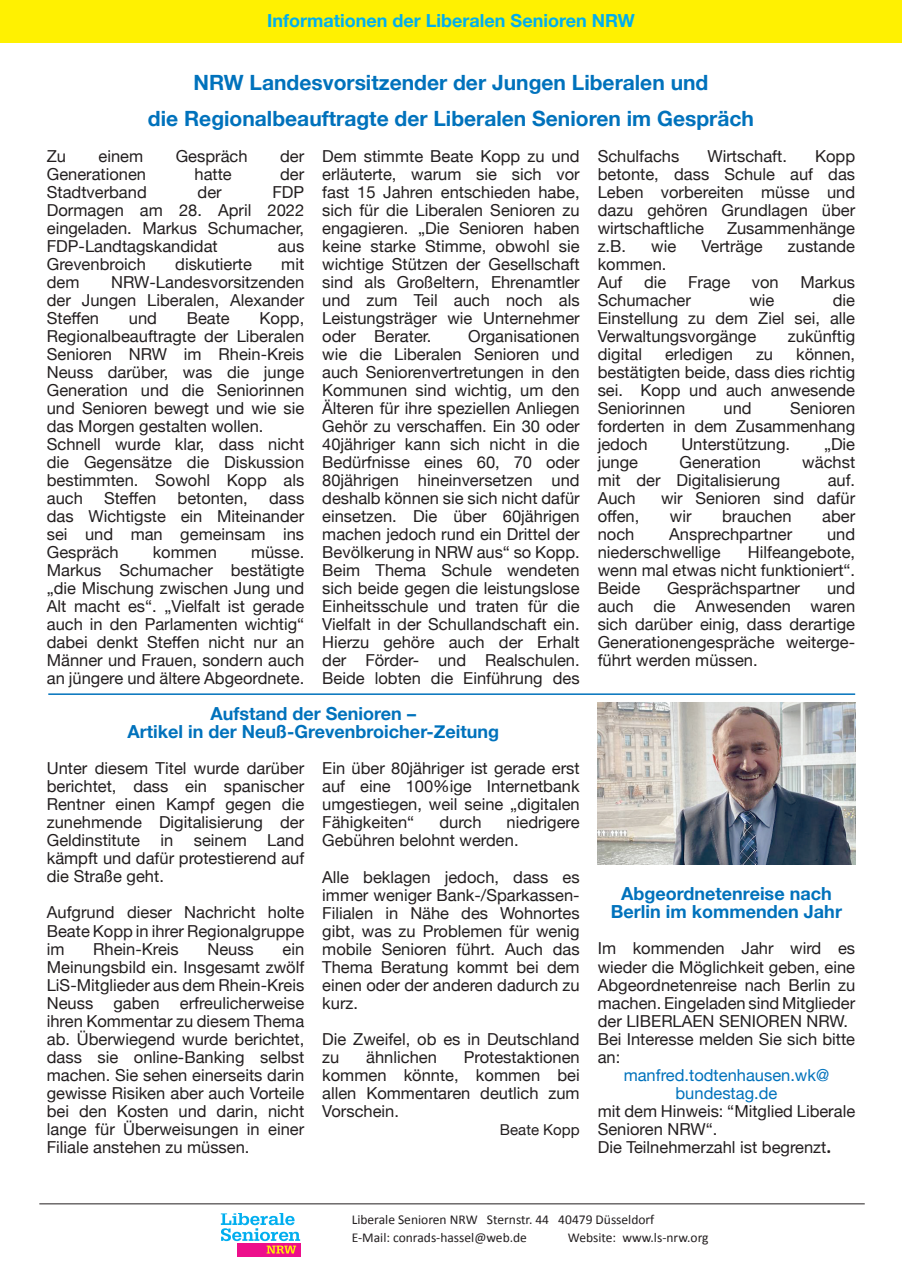
<style>
.page{position:relative;width:902px;height:1272px;background:#fff}
.page>*{position:absolute;margin:0;border:0;box-sizing:border-box;transform-origin:0 0}
.t1{font:700 21px/36px "Helvetica Neue";color:#0072bc;text-align:center}
.t2{font:700 18px/18px "Helvetica Neue";color:#0072bc;text-align:center}
.t3{font:700 18px "Helvetica Neue";color:#00aeef}
.t4{font:16.5px/18px "Helvetica Neue";color:#231f20;text-align:justify}
.t5{font:16.5px/18px "Helvetica Neue";color:#0072bc;text-align:center}
.t6{font:15px "Helvetica Neue";color:#231f20}
.t7{font:13.5px/18px "Calibri";color:#231f20}
.s1{font-family:"Calibri";font-weight:700;font-size:18px}
</style>
<div class="page">
<div style="left:0;top:0;width:901px;height:43px;background:#fff101"></div>
<hr style="left:39px;top:1203px;width:825px;height:1px;background:#231f20">
<svg style="left:237px;top:1253px;width:63px;height:3px"></svg>
<svg style="left:221px;top:1213px;width:79px;height:40px"></svg>
<hr style="left:48px;top:693px;width:807px;height:2px;background:#0072bc">
<img style="left:597px;top:702px;width:258px;height:162px">
<p class="t3" style="left:267px;top:6px;width:369px">Informationen der Liberalen Senioren NRW</p>
<p class="t1" style="left:148px;top:65px;width:607px">NRW Landesvorsitzender der Jungen Liberalen und<br>die Regionalbeauftragte der Liberalen Senioren im Gespräch</p>
<p class="t4" style="left:47px;top:148px;width:21px">Zu</p>
<p class="t4" style="left:99px;top:148px;width:46px">einem</p>
<p class="t4" style="left:176px;top:148px;width:73px">Gespräch</p>
<p class="t4" style="left:280px;top:148px;width:26px">der</p>
<p class="t4" style="left:47px;top:166px;width:101px">Generationen</p>
<p class="t4" style="left:194px;top:166px;width:39px">hatte</p>
<p class="t4" style="left:280px;top:166px;width:26px">der</p>
<p class="t4" style="left:47px;top:184px;width:101px">Stadtverband</p>
<p class="t4" style="left:197px;top:184px;width:26px">der</p>
<p class="t4" style="left:47px;top:184px;width:259px;text-indent:226px">FDP Dormagen am 28. April 2022 eingeladen. Markus Schumacher, FDP-Landtagskandidat</p>
<p class="t4" style="left:278px;top:238px;width:28px">aus</p>
<p class="t4" style="left:47px;top:256px;width:101px">Grevenbroich</p>
<p class="t4" style="left:175px;top:256px;width:78px">diskutierte</p>
<p class="t4" style="left:281px;top:256px;width:24px">mit</p>
<p class="t4" style="left:47px;top:274px;width:34px">dem</p>
<p class="t4" style="left:47px;top:274px;width:259px;text-indent:64px">NRW-Landesvorsitzenden der Jungen Liberalen, Alexander Steffen</p>
<p class="t4" style="left:47px;top:310px;width:259px;text-align:left;text-indent:213px">Kopp,<br>Regionalbeauftragte der Liberalen<br>Senioren NRW im Rhein-Kreis<br>Neuss darüber, was die junge<br>Generation und die Seniorinnen und Senioren bewegt und wie sie das Morgen gestalten wollen.<br>Schnell wurde klar, dass nicht die Gegensätze die Diskussion bestimmten. Sowohl Kopp als auch</p>
<p class="t4" style="left:129px;top:310px;width:30px">und</p>
<p class="t4" style="left:187px;top:310px;width:45px">Beate</p>
<p class="t4" style="left:104px;top:490px;width:54px">Steffen</p>
<p class="t4" style="left:177px;top:490px;width:72px">betonten,</p>
<p class="t4" style="left:47px;top:490px;width:259px;text-indent:222px">dass das Wichtigste ein Miteinander sei und man gemeinsam ins Gespräch</p>
<p class="t4" style="left:153px;top:544px;width:66px">kommen</p>
<p class="t4" style="left:47px;top:544px;width:259px;text-indent:204px">müsse.<br>Markus Schumacher bestätigte „die Mischung zwischen Jung und Alt macht es“. „Vielfalt ist gerade auch in den Parlamenten wichtig“ dabei denkt Steffen nicht nur an Männer und Frauen, sondern auch an jüngere und ältere Abgeordnete.</p>
<p class="t4" style="left:322px;top:148px;width:259px">Dem stimmte Beate Kopp zu und erläuterte, warum sie sich vor fast 15 Jahren entschieden habe, sich für die Liberalen Senioren zu engagieren. „Die Senioren haben keine starke Stimme, obwohl sie wichtige Stützen der Gesellschaft sind als Großeltern, Ehrenamtler und zum Teil auch noch als Leistungsträger wie Unternehmer oder Berater.</p>
<p class="t4" style="left:322px;top:328px;width:259px;text-indent:146px">Organisationen wie die Liberalen Senioren und auch Seniorenvertretungen in den Kommunen sind wichtig, um den Älteren für ihre speziellen Anliegen Gehör zu verschaffen. Ein 30 oder 40jähriger kann sich nicht in die Bedürfnisse eines 60, 70 oder 80jährigen hineinversetzen und deshalb können sie sich nicht dafür einsetzen. Die über 60jährigen machen jedoch rund ein Drittel der Bevölkerung in NRW aus“ so Kopp.<br>Beim Thema Schule wendeten sich beide gegen die leistungslose Einheitsschule und traten für die Vielfalt in der Schullandschaft ein.<br>Hierzu gehöre auch der Erhalt der Förder- und Realschulen.<br>Beide lobten die Einführung des</p>
<p class="t2" style="left:127px;top:705px;width:373px">Aufstand der Senioren –<br>Artikel in der Neuß-Grevenbroicher-Zeitung</p>
<p class="t4" style="left:47px;top:760px;width:259px">Unter diesem Titel wurde darüber berichtet, dass ein spanischer Rentner einen Kampf gegen die zunehmende Digitalisierung der Geldinstitute in seinem Land kämpft und dafür protestierend auf die Straße geht.</p>
<p class="t4" style="left:47px;top:904px;width:259px">Aufgrund dieser Nachricht holte Beate Kopp in ihrer Regionalgruppe im</p>
<p class="t4" style="left:47px;top:940px;width:259px;text-indent:236px">ein Meinungsbild ein. Insgesamt zwölf LiS-Mitglieder aus dem Rhein-Kreis Neuss gaben erfreulicherweise ihren Kommentar zu diesem Thema ab. Überwiegend wurde berichtet, dass sie online-Banking selbst machen. Sie sehen einerseits darin gewisse Risiken aber auch Vorteile bei den Kosten und darin, nicht lange für Überweisungen in einer Filiale anstehen zu müssen.</p>
<p class="t4" style="left:93px;top:940px;width:87px">Rhein-Kreis</p>
<p class="t4" style="left:207px;top:940px;width:48px">Neuss</p>
<p class="t4" style="left:322px;top:760px;width:259px">Ein über 80jähriger ist gerade erst auf eine 100%ige Internetbank umgestiegen, weil seine „digitalen Fähigkeiten“</p>
<p class="t4" style="left:322px;top:814px;width:259px;text-indent:184px">niedrigere<br>Gebühren belohnt werden.</p>
<p class="t4" style="left:322px;top:868px;width:259px">Alle beklagen jedoch, dass es immer weniger Bank-/Sparkassen-Filialen in Nähe des Wohnortes gibt, was zu Problemen für wenig mobile Senioren führt. Auch das Thema Beratung kommt bei dem einen oder der anderen dadurch zu kurz.</p>
<p class="t4" style="left:322px;top:1030px;width:259px">Die Zweifel, ob es in Deutschland zu</p>
<p class="t4" style="left:439px;top:814px;width:44px">durch</p>
<p class="t4" style="left:322px;top:1048px;width:259px;text-indent:141px">Protestaktionen kommen könnte, kommen bei allen Kommentaren deutlich zum Vorschein.</p>
<p class="t6" style="left:500px;top:1118px;width:81px">Beate Kopp</p>
<p class="t4" style="left:366px;top:1048px;width:72px">ähnlichen</p>
<p class="t4" style="left:597px;top:148px;width:83px">Schulfachs</p>
<p class="t4" style="left:707px;top:148px;width:81px">Wirtschaft.</p>
<p class="t4" style="left:597px;top:148px;width:259px;text-indent:217px">Kopp betonte, dass Schule auf das Leben vorbereiten müsse und dazu gehören Grundlagen über wirtschaftliche</p>
<p class="t4" style="left:727px;top:220px;width:130px">Zusammenhänge</p>
<p class="t4" style="left:597px;top:238px;width:30px">z.B.</p>
<p class="t4" style="left:651px;top:238px;width:27px">wie</p>
<p class="t4" style="left:701px;top:238px;width:63px">Verträge</p>
<p class="t4" style="left:787px;top:238px;width:69px">zustande</p>
<p class="t4" style="left:597px;top:256px;width:70px">kommen.<br>Auf</p>
<p class="t4" style="left:644px;top:274px;width:24px">die</p>
<p class="t4" style="left:688px;top:274px;width:44px">Frage</p>
<p class="t4" style="left:751px;top:274px;width:28px">von</p>
<p class="t4" style="left:800px;top:274px;width:56px">Markus</p>
<p class="t4" style="left:597px;top:292px;width:95px">Schumacher</p>
<p class="t4" style="left:749px;top:292px;width:27px">wie</p>
<p class="t4" style="left:597px;top:292px;width:259px;text-indent:235px">die Einstellung zu dem Ziel sei, alle Verwaltungsvorgänge</p>
<p class="t4" style="left:787px;top:328px;width:69px">zukünftig</p>
<p class="t4" style="left:597px;top:346px;width:259px;text-indent:198px">können, bestätigten beide, dass dies richtig sei. Kopp und auch anwesende Seniorinnen</p>
<p class="t4" style="left:597px;top:346px;width:46px">digital</p>
<p class="t4" style="left:665px;top:346px;width:69px">erledigen</p>
<p class="t4" style="left:756px;top:346px;width:19px">zu</p>
<p class="t4" style="left:597px;top:400px;width:259px;text-indent:192px">Senioren forderten in dem Zusammenhang jedoch</p>
<p class="t4" style="left:723px;top:400px;width:30px">und</p>
<p class="t4" style="left:681px;top:436px;width:110px">Unterstützung.</p>
<p class="t4" style="left:823px;top:436px;width:33px">„Die</p>
<p class="t4" style="left:597px;top:454px;width:42px">junge</p>
<p class="t4" style="left:679px;top:454px;width:83px">Generation</p>
<p class="t4" style="left:802px;top:454px;width:54px">wächst</p>
<p class="t4" style="left:597px;top:472px;width:184px">mit der Digitalisierung</p>
<p class="t4" style="left:827px;top:472px;width:29px">auf.</p>
<p class="t4" style="left:597px;top:490px;width:39px">Auch</p>
<p class="t4" style="left:661px;top:490px;width:195px">wir Senioren sind dafür</p>
<p class="t4" style="left:597px;top:508px;width:43px">offen,</p>
<p class="t4" style="left:670px;top:508px;width:23px">wir</p>
<p class="t4" style="left:722px;top:508px;width:71px">brauchen</p>
<p class="t4" style="left:822px;top:508px;width:34px">aber</p>
<p class="t4" style="left:597px;top:526px;width:38px">noch</p>
<p class="t4" style="left:669px;top:526px;width:124px">Ansprechpartner</p>
<p class="t4" style="left:827px;top:526px;width:30px">und</p>
<p class="t4" style="left:597px;top:544px;width:124px">niederschwellige</p>
<p class="t4" style="left:597px;top:544px;width:259px;text-indent:150px">Hilfeangebote, wenn mal etwas nicht funktioniert“.<br>Beide</p>
<p class="t4" style="left:667px;top:580px;width:134px">Gesprächspartner</p>
<p class="t4" style="left:597px;top:580px;width:259px;text-indent:229px">und auch die Anwesenden waren sich darüber einig, dass derartige Generationengespräche weiterge&shy;führt werden müssen.</p>
<p class="t2" style="left:611px;top:885px;width:232px">Abgeordnetenreise nach<br>Berlin im kommenden Jahr</p>
<p class="t4" style="left:597px;top:940px;width:259px;text-align:left">Im kommenden Jahr wird es wieder die Möglichkeit geben, eine<br>Abgeordnetenreise nach Berlin zu machen. Eingeladen sind Mitglieder der LIBERLAEN SENIOREN NRW.<br>Bei Interesse melden Sie sich bitte an:</p>
<p class="t5" style="left:623px;top:1066px;width:207px">manfred.todtenhausen.wk@ bundestag.de</p>
<p class="t4" style="left:597px;top:1102px;width:259px;text-align:left">mit dem Hinweis: “Mitglied Liberale<br>Senioren NRW“.<br>Die Teilnehmerzahl ist begrenzt<span class="s1">.</span></p>
<p class="t7" style="left:352px;top:1210px;width:304px">Liberale Senioren NRW Sternstr. 44 40479 Düsseldorf<br>E-Mail: conrads-hassel@web.de</p>
<p class="t7" style="left:568px;top:1228px;width:142px">Website: www.ls-nrw.org</p>
</div>
